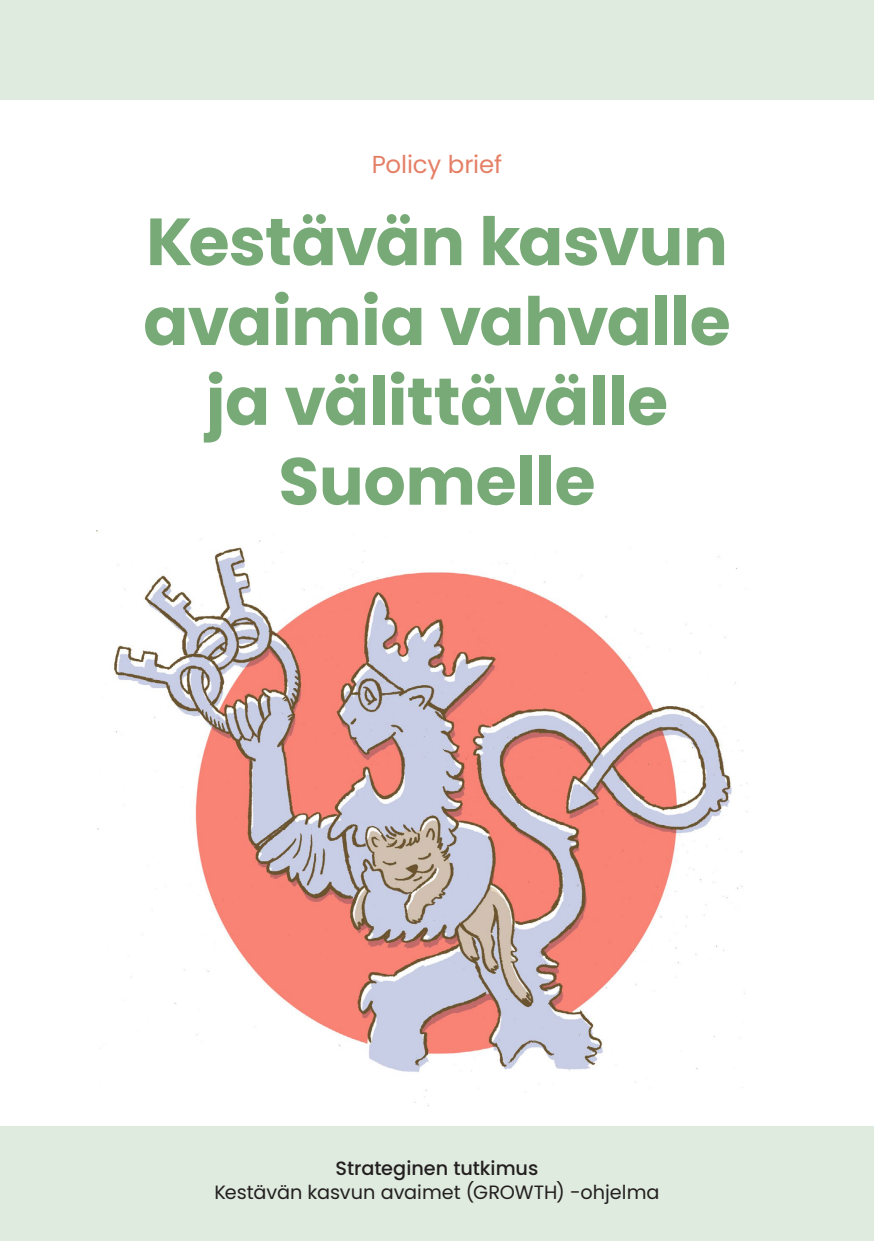
<style>
.page{position:relative;width:874px;height:1241px;background:#fff}
.page>*{position:absolute;margin:0;border:0;box-sizing:border-box;transform-origin:0 0}
.t1{font:700 66.5px/79.8px "Poppins";letter-spacing:-.01em;color:#78aa78;text-align:center}
.t2{font:24.5px "Poppins";letter-spacing:-.005em;color:#e58067}
.t3{font:19.25px "Poppins";color:#231f20}
.t4{font:500 19.25px "Poppins";color:#231f20}
</style>
<div class="page">
<div style="left:0;top:0;width:873px;height:99px;background:#e0ebdf"></div>
<div style="left:0;top:1126px;width:873px;height:114px;background:#e0ebdf"></div>
<img style="left:97px;top:530px;width:650px;height:577px">
<p class="t2" style="left:371px;top:151px;width:132px">Policy brief</p>
<p class="t1" style="left:143px;top:202px;width:588px">Kestävän kasvun avaimia vahvalle ja välittävälle<br>Suomelle</p>
<p class="t4" style="left:335px;top:1156px;width:204px">Strateginen tutkimus</p>
<p class="t3" style="left:214px;top:1181px;width:446px">Kestävän kasvun avaimet (GROWTH) -ohjelma</p>
</div>
